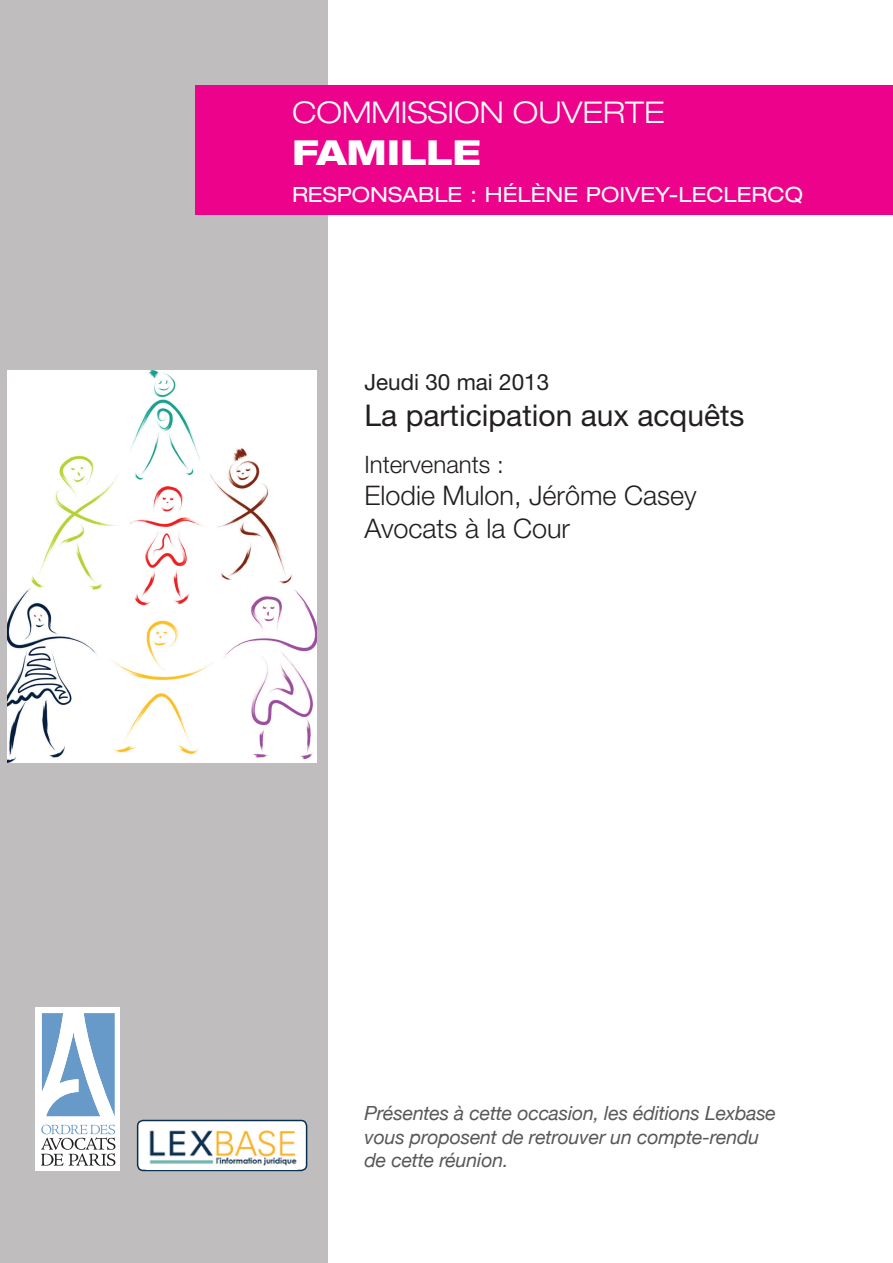
<style>
.page{position:relative;width:893px;height:1263px;background:#fff}
.page>*{position:absolute;margin:0;border:0;box-sizing:border-box;transform-origin:0 0}
.t1{font:800 expanded 34.5px "Helvetica Neue LT";color:#fff}
.t2{font:30px "Helvetica Neue LT";color:#231f20}
.t3{font:300 expanded 30px "Helvetica Neue LT";color:#fff}
.t4{font:300 27px/32.4px "Helvetica Neue LT";color:#231f20}
.t5{font:300 24px "Helvetica Neue LT";color:#231f20}
.t6{font:22.5px "Helvetica Neue LT";color:#231f20}
.t7{font:expanded 21px "Helvetica Neue LT";color:#fff}
.t8{font:italic 19.5px/23.4px "Helvetica Neue LT";letter-spacing:-.01em;color:#57585a}
</style>
<div class="page">
<div style="left:0;top:0;width:327px;height:1263px;background:#c0bdbe"></div>
<div style="left:196px;top:85px;width:697px;height:130px;background:#ed028c"></div>
<img style="left:7px;top:371px;width:309px;height:392px">
<div style="left:35px;top:1007px;width:85px;height:164px;background:#fff"></div>
<svg style="left:41px;top:1124px;width:74px;height:42px"></svg>
<svg style="left:42px;top:1013px;width:73px;height:103px"></svg>
<div style="left:138px;top:1120px;width:169px;height:50px;background:#fff;border-radius:6px"></div>
<div style="left:137px;top:1120px;width:170px;height:51px;border:2px solid #09304f;border-radius:6px"></div>
<img style="left:147px;top:1130px;width:150px;height:39px">
<h2 class="t3" style="left:292px;top:95px;width:374px">COMMISSION OUVERTE</h2>
<h1 class="t1" style="left:292px;top:130px;width:190px">FAMILLE</h1>
<p class="t7" style="left:292px;top:182px;width:512px">RESPONSABLE : HÉLÈNE POIVEY-LECLERCQ</p>
<p class="t6" style="left:364px;top:368px;width:186px">Jeudi 30 mai 2013</p>
<h2 class="t2" style="left:364px;top:397px;width:382px">La participation aux acquêts</h2>
<p class="t5" style="left:364px;top:450px;width:141px">Intervenants :</p>
<h3 class="t4" style="left:364px;top:479px;width:334px">Elodie Mulon, Jérôme Casey<br>Avocats à la Cour</h3>
<p class="t8" style="left:364px;top:1101px;width:413px">Présentes à cette occasion, les éditions Lexbase vous proposent de retrouver un compte-rendu de cette réunion.</p>
</div>
